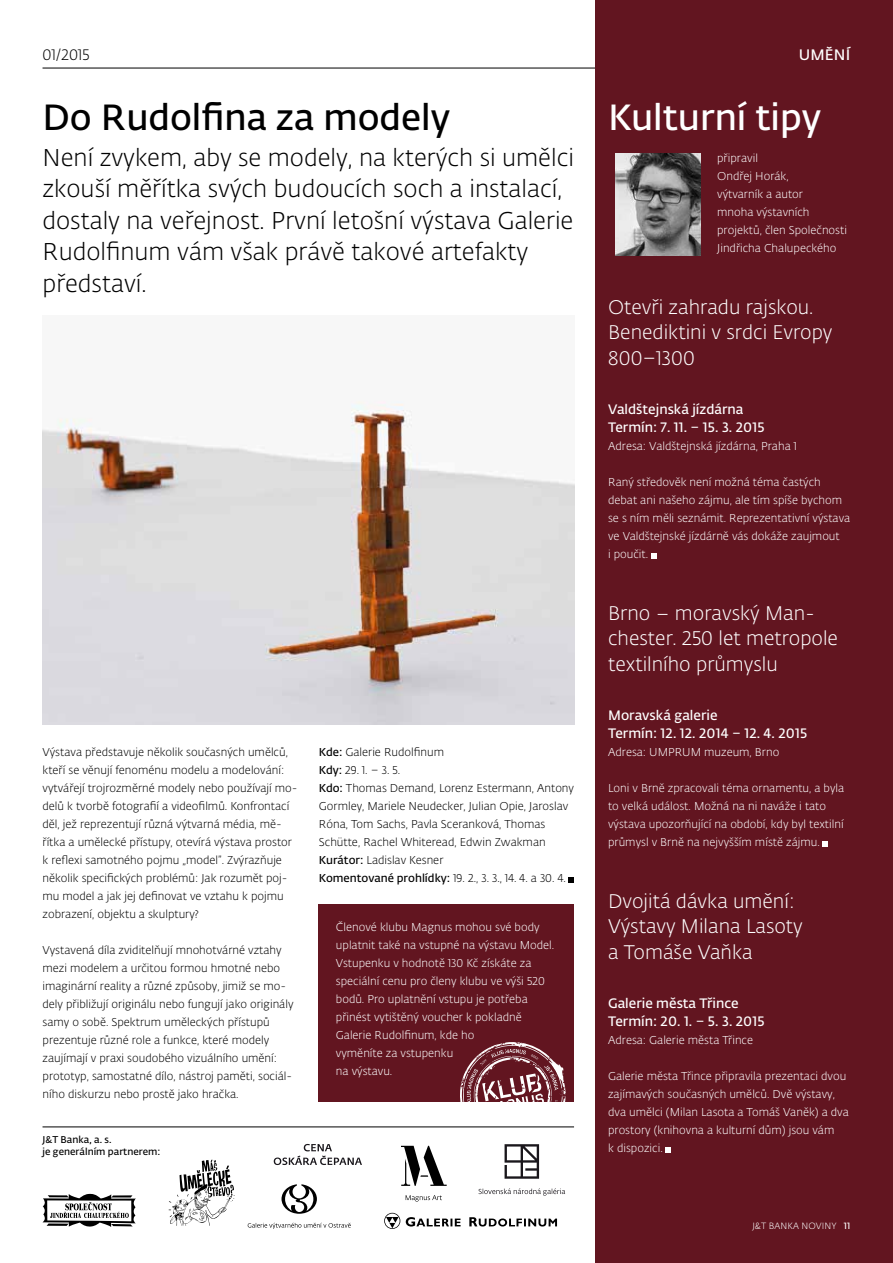
<style>
.page{position:relative;width:893px;height:1263px;background:#fff}
.page>*{position:absolute;margin:0;border:0;box-sizing:border-box;transform-origin:0 0}
.t1{font:600 36px "Fedra Sans Alt Pro";color:#000}
.t2{font:600 36px "Fedra Sans Alt Pro";color:#fff}
.t3{font:300 24px/31.5px "Fedra Sans Alt Pro";color:#000}
.t4{font:300 19.5px/25.5px "Fedra Sans Alt Pro";color:#fff}
.t5{font:300 15px "Fedra Sans Alt Pro";letter-spacing:.01em;color:#000}
.t6{font:600 15px "Fedra Sans Alt Pro";letter-spacing:.01em;color:#fff}
.t7{font:600 13.5px/18px "Fedra Sans Alt Pro";color:#fff}
.t8{font:300 11.25px/18px "Fedra Sans Alt Pro";color:#000}
.t9{font:300 11.25px/18px "Fedra Sans Alt Pro";color:#fff}
.t10{font:600 9.75px/11.7px "Fedra Sans Alt Pro";color:#000}
.t11{font:300 9px "Fedra Sans Alt Pro";letter-spacing:.01em;color:#fff}
.s1{font-weight:600}
</style>
<div class="page">
<hr style="left:43px;top:68px;width:807px;height:1px;background:#000">
<div style="left:595px;top:0;width:298px;height:1263px;background:#621520"></div>
<svg style="left:651px;top:553px;width:5px;height:5px"></svg>
<svg style="left:823px;top:841px;width:5px;height:5px"></svg>
<svg style="left:666px;top:1147px;width:5px;height:5px"></svg>
<svg style="left:569px;top:877px;width:5px;height:5px"></svg>
<div style="left:319px;top:905px;width:255px;height:197px;background:#621520"></div>
<img style="left:43px;top:400px;width:531px;height:325px">
<svg style="left:478px;top:1188px;width:87px;height:8px"></svg>
<svg style="left:459px;top:1042px;width:107px;height:137px"></svg>
<img style="left:615px;top:153px;width:85px;height:102px">
<svg style="left:469px;top:1217px;width:88px;height:9px"></svg>
<svg style="left:406px;top:1217px;width:55px;height:9px"></svg>
<svg style="left:384px;top:1213px;width:16px;height:16px"></svg>
<svg style="left:401px;top:1146px;width:46px;height:40px"></svg>
<svg style="left:406px;top:1195px;width:36px;height:7px"></svg>
<svg style="left:42px;top:1193px;width:94px;height:34px"></svg>
<svg style="left:281px;top:1184px;width:36px;height:30px"></svg>
<svg style="left:248px;top:1222px;width:103px;height:7px"></svg>
<hr style="left:43px;top:1127px;width:531px;height:1px;background:#000">
<svg style="left:274px;top:1144px;width:88px;height:21px"></svg>
<svg style="left:168px;top:1160px;width:67px;height:66px"></svg>
<h3 class="t5" style="left:43px;top:44px;width:48px">01/2015</h3>
<h3 class="t6" style="left:799px;top:43px;width:53px">UMĚNÍ</h3>
<h1 class="t1" style="left:43px;top:91px;width:409px">Do Rudolfina za modely</h1>
<h2 class="t3" style="left:43px;top:141px;width:533px">Není zvykem, aby se modely, na kterých si umělci zkouší měřítka svých budoucích soch a instalací, dostaly na veřejnost. První letošní výstava Galerie Rudolfinum vám však právě takové artefakty představí.</h2>
<p class="t8" style="left:43px;top:743px;width:257px">Výstava představuje několik současných umělců, kteří se věnují fenoménu modelu a modelování: vytvářejí trojrozměrné modely nebo používají mo&shy;delů k tvorbě fotografií a videofilmů. Konfrontací děl, jež reprezentují různá výtvarná média, mě&shy;řítka a umělecké přístupy, otevírá výstava prostor k reflexi samotného pojmu „model”. Zvýrazňuje několik specifických problémů: Jak rozumět poj&shy;mu model a jak jej definovat ve vztahu k pojmu zobrazení, objektu a skulptury?</p>
<p class="t8" style="left:43px;top:941px;width:252px">Vystavená díla zviditelňují mnohotvárné vztahy mezi modelem a určitou formou hmotné nebo imaginární reality a různé způsoby, jimiž se mo&shy;dely přibližují originálu nebo fungují jako originály samy o sobě. Spektrum uměleckých přístupů prezentuje různé role a funkce, které modely zaujímají v praxi soudobého vizuálního umění: prototyp, samostatné dílo, nástroj paměti, sociál&shy;ního diskurzu nebo prostě jako hračka.</p>
<p class="t10" style="left:43px;top:1133px;width:119px">J&amp;T Banka, a. s.<br>je generálním partnerem:</p>
<p class="t8" style="left:319px;top:743px;width:257px"><span class="s1">Kde:</span> Galerie Rudolfinum<br><span class="s1">Kdy:</span> 29. 1. – 3. 5.<br><span class="s1">Kdo:</span> Thomas Demand, Lorenz Estermann, Antony Gormley, Mariele Neudecker, Julian Opie, Jaroslav Róna, Tom Sachs, Pavla Sceranková, Thomas Schütte, Rachel Whiteread, Edwin Zwakman <span class="s1">Kurátor:</span> Ladislav Kesner<br><span class="s1">Komentované prohlídky:</span> 19. 2., 3. 3., 14. 4. a 30. 4.</p>
<p class="t9" style="left:336px;top:918px;width:220px">Členové klubu Magnus mohou své body uplatnit také na vstupné na výstavu Model.<br>Vstupenku v hodnotě 130 Kč získáte za speciální cenu pro členy klubu ve výši 520 bodů. Pro uplatnění vstupu je potřeba přinést vytištěný voucher k pokladně<br>Galerie Rudolfinum, kde ho<br>vyměníte za vstupenku<br>na výstavu.</p>
<h1 class="t2" style="left:608px;top:91px;width:215px">Kulturní tipy</h1>
<p class="t9" style="left:717px;top:149px;width:131px">připravil<br>Ondřej Horák,<br>výtvarník a autor<br>mnoha výstavních projektů, člen Společnosti<br>Jindřicha Chalupeckého</p>
<h3 class="t4" style="left:608px;top:294px;width:226px">Otevři zahradu rajskou.<br>Benediktini v srdci Evropy<br>800–1300</h3>
<p class="t7" style="left:608px;top:400px;width:158px">Valdštejnská jízdárna<br>Termín: 7. 11. – 15. 3. 2015</p>
<p class="t9" style="left:608px;top:437px;width:190px">Adresa: Valdštejnská jízdárna, Praha 1</p>
<p class="t9" style="left:608px;top:473px;width:244px">Raný středověk není možná téma častých debat ani našeho zájmu, ale tím spíše bychom se s ním měli seznámit. Reprezentativní výstava ve Valdštejnské jízdárně vás dokáže zaujmout<br>i poučit.</p>
<h3 class="t4" style="left:608px;top:600px;width:231px">Brno – moravský Man&shy;chester. 250 let metropole textilního průmyslu</h3>
<p class="t7" style="left:608px;top:706px;width:201px">Moravská galerie<br>Termín: 12. 12. 2014 – 12. 4. 2015</p>
<p class="t9" style="left:608px;top:743px;width:173px">Adresa: UMPRUM muzeum, Brno</p>
<p class="t9" style="left:608px;top:779px;width:238px">Loni v Brně zpracovali téma ornamentu, a byla to velká událost. Možná na ni naváže i tato výstava upozorňující na období, kdy byl textilní průmysl v Brně na nejvyšším místě zájmu.</p>
<h3 class="t4" style="left:608px;top:888px;width:196px">Dvojitá dávka umění:<br>Výstavy Milana Lasoty a Tomáše Vaňka</h3>
<p class="t7" style="left:608px;top:994px;width:158px">Galerie města Třince<br>Termín: 20. 1. – 5. 3. 2015</p>
<p class="t9" style="left:608px;top:1031px;width:146px">Adresa: Galerie města Třince</p>
<p class="t9" style="left:608px;top:1067px;width:242px">Galerie města Třince připravila prezentaci dvou zajímavých současných umělců. Dvě výstavy, dva umělci (Milan Lasota a Tomáš Vaněk) a dva prostory (knihovna a kulturní dům) jsou vám<br>k dispozici.</p>
<p class="t11" style="left:752px;top:1220px;width:100px">J&amp;T BANKA NOVINY <span class="s1">11</span></p>
</div>
